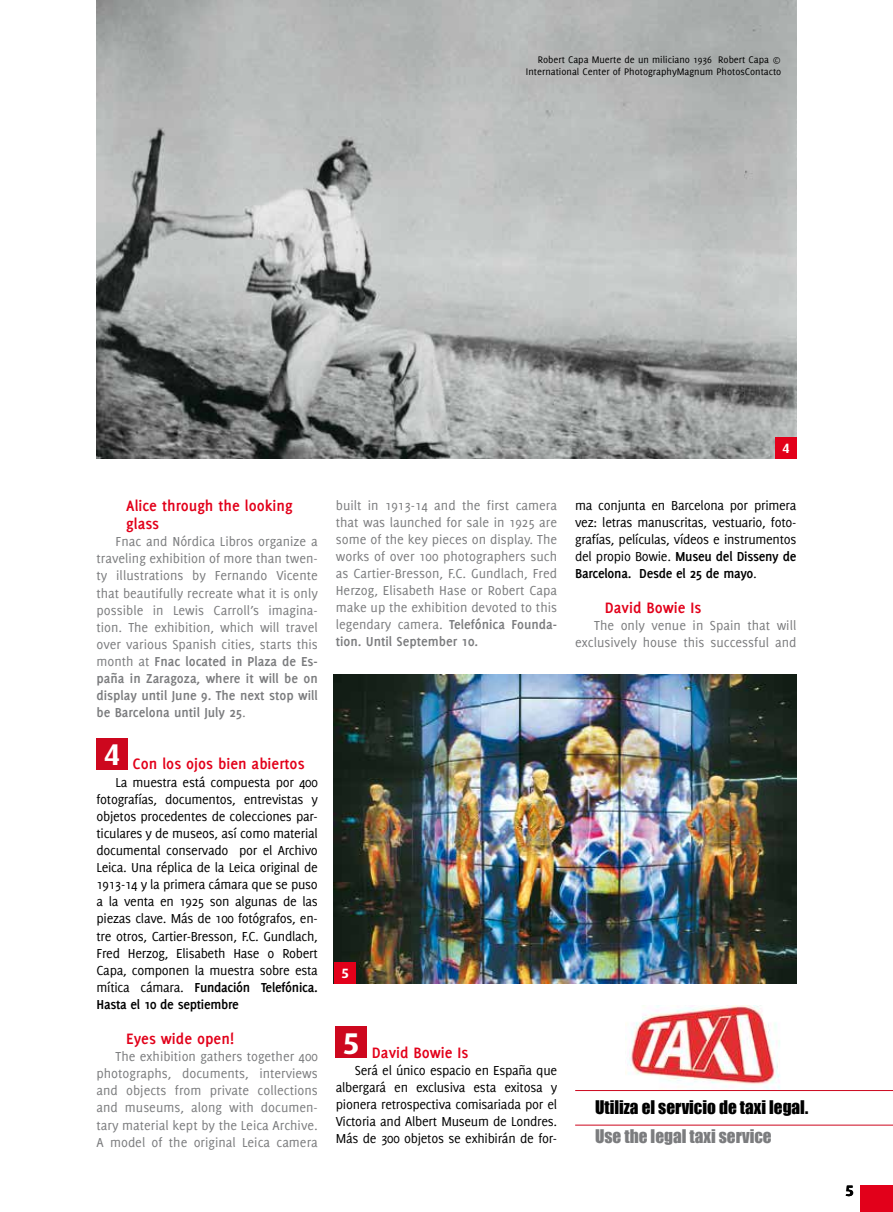
<style>
.page{position:relative;width:893px;height:1212px;background:#fff}
.page>*{position:absolute;margin:0;border:0;box-sizing:border-box;transform-origin:0 0}
.t1{font:17.25px "Impact";color:#000}
.t2{font:17.25px "Impact";color:#7b7c7e}
.t3{font:700 16.5px/18px "Delicious";color:#e2001a}
.t4{font:700 15px "Dax";color:#000}
.t5{font:14.25px/17.1px "Delicious";color:#7b7c7e;text-align:justify}
.t6{font:14.25px/17.1px "Delicious";letter-spacing:-.02em;color:#000;text-align:justify}
.t7{font:700 13.5px "Dax";color:#fff}
.t8{font:10.5px/12.6px "Delicious";color:#000;text-align:right}
.s1{font-weight:700}
</style>
<div class="page">
<div style="left:97px;top:738px;width:31px;height:31px;background:#cd071e"></div>
<div style="left:336px;top:1026px;width:31px;height:32px;background:#cd071e"></div>
<img style="left:97px;top:0;width:699px;height:459px">
<img style="left:334px;top:674px;width:462px;height:309px">
<img style="left:626px;top:1005px;width:154px;height:85px">
<hr style="left:575px;top:1090px;width:318px;height:1px;background:#cd071e">
<hr style="left:575px;top:1125px;width:318px;height:1px;background:#cd071e">
<div style="left:335px;top:962px;width:21px;height:21px;background:#e2001a"></div>
<div style="left:775px;top:438px;width:21px;height:21px;background:#e2001a"></div>
<div style="left:860px;top:1186px;width:33px;height:26px;background:#e2001a"></div>
<p class="t8" style="left:526px;top:53px;width:257px">Robert Capa Muerte de un miliciano 1936 Robert Capa ©<br>International Center of PhotographyMagnum PhotosContacto</p>
<p class="t7" style="left:782px;top:441px;width:9px">4</p>
<p class="t3" style="left:126px;top:497px;width:168px">Alice through the looking glass</p>
<p class="t5" style="left:97px;top:533px;width:223px;text-indent:19px">Fnac and Nórdica Libros organize a traveling exhibition of more than twen&shy;ty illustrations by Fernando Vicente that beautifully recreate what it is only possible in Lewis Carroll’s imagina&shy;tion. The exhibition, which will travel over various Spanish cities, starts this month at <span class="s1">Fnac located in Plaza de Es&shy;paña in Zaragoza, where it will be on display until June 9. The next stop will be Barcelona until July 25</span>.</p>
<p class="t3" style="left:104px;top:755px;width:202px"><sup>4</sup> Con los ojos bien abiertos</p>
<p class="t6" style="left:97px;top:773px;width:223px;text-indent:19px">La muestra está compuesta por 400 fotografías, documentos, entrevistas y objetos procedentes de colecciones par&shy;ticulares y de museos, así como material documental conservado por el Archivo Leica. Una réplica de la Leica original de 1913-14 y la primera cámara que se puso a la venta en 1925 son algunas de las piezas clave. Más de 100 fotógrafos, en&shy;tre otros, Cartier-Bresson, F.C. Gundlach, Fred Herzog, Elisabeth Hase o Robert Capa, componen la muestra sobre esta mítica cámara. <span class="s1">Fundación Telefónica.<br>Hasta el 10 de septiembre</span></p>
<p class="t3" style="left:126px;top:1029px;width:110px">Eyes wide open!</p>
<p class="t5" style="left:97px;top:1048px;width:223px;text-indent:19px">The exhibition gathers together 400 photographs, documents, interviews and objects from private collections and museums, along with documen&shy;tary material kept by the Leica Archive.<br>A model of the original Leica camera</p>
<p class="t5" style="left:336px;top:496px;width:223px">built in 1913-14 and the first camera that was launched for sale in 1925 are some of the key pieces on display. The works of over 100 photographers such as Cartier-Bresson, F.C. Gundlach, Fred Herzog, Elisabeth Hase or Robert Capa make up the exhibition devoted to this legendary camera. <span class="s1">Telefónica Founda&shy;tion. Until September 10.</span></p>
<p class="t7" style="left:342px;top:965px;width:9px">5</p>
<p class="t3" style="left:343px;top:1043px;width:127px"><sup>5</sup> David Bowie Is</p>
<p class="t6" style="left:336px;top:1061px;width:223px;text-indent:19px">Será el único espacio en España que albergará en exclusiva esta exitosa y pionera retrospectiva comisariada por el Victoria and Albert Museum de Londres.<br>Más de 300 objetos se exhibirán de for-</p>
<p class="t6" style="left:575px;top:496px;width:223px">ma conjunta en Barcelona por primera vez: letras manuscritas, vestuario, foto&shy;grafías, películas, vídeos e instrumentos del propio Bowie. <span class="s1">Museu del Disseny de Barcelona. Desde el 25 de mayo</span>.</p>
<p class="t3" style="left:605px;top:598px;width:98px">David Bowie Is</p>
<p class="t5" style="left:575px;top:617px;width:223px;text-align:right">The only venue in Spain that will exclusively house this successful and</p>
<p class="t1" style="left:595px;top:1093px;width:215px">Utiliza el servicio de taxi legal.</p>
<p class="t2" style="left:595px;top:1122px;width:178px">Use the legal taxi service</p>
<p class="t4" style="left:845px;top:1182px;width:10px">5</p>
</div>
